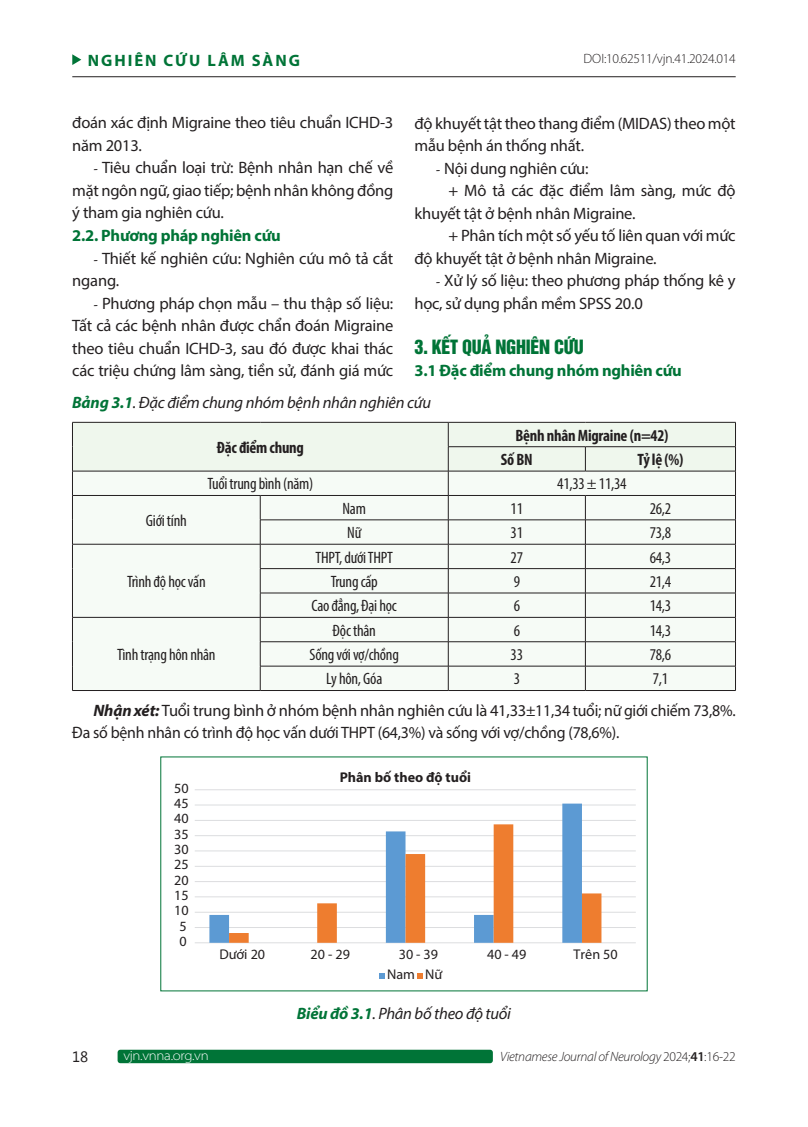
<style>
.page{position:relative;width:808px;height:1127px;background:#fff}
.page>*{position:absolute;margin:0;border:0;box-sizing:border-box;transform-origin:0 0}
.t1{font:18px "UTM Helvet Ins";letter-spacing:-.015em;color:#007437}
.t2{font:16.5px/22.5px "Myriad Pro";letter-spacing:-.015em;color:#231f20}
.t3{font:condensed 16.5px "Myriad Pro";letter-spacing:-.015em;color:#231f20}
.t4{font:italic 16.5px/31.7px "Myriad Pro";letter-spacing:-.015em;color:#231f20}
.t5{font:16.5px "Myriad Pro";letter-spacing:-.015em;color:#231f20;scale:.96 1}
.t6{font:700 condensed 16.5px/24.3px "Myriad Pro";letter-spacing:-.015em;color:#231f20}
.t7{font:700 16.5px "Myriad Pro";letter-spacing:-.015em;color:#007437}
.t8{font:700 16.5px "Myriad Pro";letter-spacing:.12em;color:#007437}
.t9{font:15px "Myanmar Text";color:#231f20}
.t10{font:14.1px "Myriad Pro";color:#231f20}
.t11{font:700 14.1px "Myriad Pro";color:#231f20}
.t12{font:italic 300 13.5px "Myriad Pro";letter-spacing:-.02em;color:#231f20}
.t13{font:300 13.5px "Myriad Pro";letter-spacing:-.02em;color:#231f20}
.t14{font:300 semi-expanded 13.5px "Myriad Pro";letter-spacing:-.02em;color:#fff}
.s1{font-family:"Arno Pro"}
.s2{font-weight:700;font-style:normal;color:#007437}
.s3{font-weight:700;color:#007437}
.s4{font-stretch:condensed}
.s5{font-weight:700;font-style:italic}
.s6{font-style:normal}
.s7{font-weight:600;font-style:normal}
</style>
<div class="page">
<div style="left:118px;top:1050px;width:375px;height:13px;background:#007437;border-radius:3px"></div>
<hr style="left:72px;top:76px;width:664px;height:1px;background:#231f20">
<svg style="left:72px;top:54px;width:9px;height:11px"></svg>
<hr style="left:72px;top:690px;width:188px;height:1px;background:#231f20">
<svg style="left:72px;top:422px;width:664px;height:268px"></svg>
<hr style="left:260px;top:690px;width:188px;height:1px;background:#231f20">
<hr style="left:448px;top:690px;width:137px;height:1px;background:#231f20">
<hr style="left:585px;top:690px;width:151px;height:1px;background:#231f20">
<hr style="left:195px;top:942px;width:440px;height:1px;background:#dcdddf">
<hr style="left:195px;top:927px;width:440px;height:1px;background:#dcdddf">
<hr style="left:195px;top:912px;width:440px;height:1px;background:#dcdddf">
<hr style="left:195px;top:896px;width:440px;height:1px;background:#dcdddf">
<hr style="left:195px;top:881px;width:440px;height:1px;background:#dcdddf">
<hr style="left:195px;top:866px;width:440px;height:1px;background:#dcdddf">
<hr style="left:195px;top:850px;width:440px;height:1px;background:#dcdddf">
<hr style="left:195px;top:835px;width:440px;height:1px;background:#dcdddf">
<hr style="left:195px;top:820px;width:440px;height:1px;background:#dcdddf">
<hr style="left:195px;top:804px;width:440px;height:1px;background:#dcdddf">
<hr style="left:195px;top:789px;width:440px;height:1px;background:#dcdddf">
<svg style="left:209px;top:803px;width:373px;height:140px"></svg>
<svg style="left:229px;top:824px;width:372px;height:119px"></svg>
<svg style="left:379px;top:973px;width:5px;height:6px"></svg>
<svg style="left:417px;top:973px;width:6px;height:6px"></svg>
<p class="t8" style="left:88px;top:49px;width:214px">NGHIÊN CỨU LÂM SÀNG</p>
<p class="t13" style="left:583px;top:51px;width:154px">DOI:10.62511/vjn.41.2024.014</p>
<p class="t2" style="left:72px;top:111px;width:323px">đoán xác định Migraine theo tiêu chuẩn ICHD-3 năm 2013.</p>
<p class="t2" style="left:72px;top:156px;width:323px;text-align:justify;text-indent:21px"><span class="s1">-</span> Tiêu chuẩn loại trừ: Bệnh nhân hạn chế về mặt ngôn ngữ, giao tiếp; bệnh nhân không đồng ý tham gia nghiên cứu.</p>
<p class="t7" style="left:72px;top:225px;width:210px">2.2. Phương pháp nghiên cứu</p>
<p class="t2" style="left:72px;top:246px;width:323px;text-indent:21px"><span class="s1">-</span> Thiết kế nghiên cứu: Nghiên cứu mô tả cắt ngang.</p>
<p class="t2" style="left:72px;top:291px;width:323px;text-align:justify;text-indent:21px"><span class="s1">-</span> Phương pháp chọn mẫu – thu thập số liệu:<br>Tất cả các bệnh nhân được chẩn đoán Migraine theo tiêu chuẩn ICHD-3, sau đó được khai thác các triệu chứng lâm sàng, tiền sử, đánh giá mức</p>
<p class="t2" style="left:415px;top:111px;width:323px">độ khuyết tật theo thang điểm (MIDAS) theo một mẫu bệnh án thống nhất.</p>
<p class="t2" style="left:436px;top:156px;width:154px"><span class="s1">-</span> Nội dung nghiên cứu:</p>
<p class="t2" style="left:449px;top:179px;width:289px">+ Mô tả các đặc điểm lâm sàng, mức độ</p>
<p class="t2" style="left:414px;top:201px;width:222px">khuyết tật ở bệnh nhân Migraine.</p>
<p class="t2" style="left:449px;top:224px;width:289px">+ Phân tích một số yếu tố liên quan với mức</p>
<p class="t2" style="left:414px;top:246px;width:244px">độ khuyết tật ở bệnh nhân Migraine.</p>
<p class="t2" style="left:414px;top:269px;width:323px;text-indent:21px"><span class="s1">-</span> Xử lý số liệu: theo phương pháp thống kê y học, sử dụng phần mềm SPSS 20.0</p>
<p class="t1" style="left:415px;top:332px;width:171px">3. KẾT QUẢ NGHIÊN CỨU</p>
<p class="t4" style="left:72px;top:354px;width:611px;text-indent:342px"><span class="s2">3.1 Đặc điểm chung nhóm nghiên cứu<br></span><span class="s3">Bảng 3.1</span>. Đặc điểm chung nhóm bệnh nhân nghiên cứu</p>
<p class="t6" style="left:217px;top:435px;width:89px">Đặc điểm chung</p>
<p class="t6" style="left:501px;top:423px;width:169px;text-indent:14px">Bệnh nhân Migraine (n=42)<br>Số BN</p>
<p class="t6" style="left:637px;top:447px;width:47px">Tỷ lệ (%)</p>
<p class="t3" style="left:146px;top:510px;width:42px">Giới tính</p>
<p class="t3" style="left:207px;top:474px;width:108px">Tuổi trung bình (năm)</p>
<p class="t3" style="left:557px;top:474px;width:71px">41,33 ± 11,34</p>
<p class="t3" style="left:343px;top:498px;width:25px">Nam</p>
<p class="t3" style="left:511px;top:498px;width:14px">11</p>
<p class="t3" style="left:650px;top:498px;width:23px">26,2</p>
<p class="t3" style="left:347px;top:523px;width:15px">Nữ</p>
<p class="t3" style="left:511px;top:523px;width:14px">31</p>
<p class="t3" style="left:650px;top:523px;width:23px">73,8</p>
<p class="t3" style="left:127px;top:571px;width:80px">Trình độ học vấn</p>
<p class="t3" style="left:315px;top:547px;width:79px">THPT, dưới THPT</p>
<p class="t3" style="left:511px;top:547px;width:14px">27</p>
<p class="t3" style="left:650px;top:547px;width:23px">64,3</p>
<p class="t3" style="left:331px;top:571px;width:49px">Trung cấp</p>
<p class="t3" style="left:514px;top:571px;width:8px">9</p>
<p class="t3" style="left:650px;top:571px;width:23px">21,4</p>
<p class="t3" style="left:312px;top:596px;width:87px">Cao đẳng, Đại học</p>
<p class="t3" style="left:514px;top:596px;width:8px">6</p>
<p class="t3" style="left:650px;top:596px;width:23px">14,3</p>
<p class="t3" style="left:333px;top:620px;width:45px">Độc thân</p>
<p class="t3" style="left:514px;top:620px;width:8px">6</p>
<p class="t3" style="left:650px;top:620px;width:23px">14,3</p>
<p class="t3" style="left:309px;top:645px;width:91px">Sống với vợ/chồng</p>
<p class="t3" style="left:511px;top:645px;width:14px">33</p>
<p class="t3" style="left:650px;top:645px;width:23px">78,6</p>
<p class="t3" style="left:326px;top:669px;width:58px">Ly hôn, Góa</p>
<p class="t3" style="left:514px;top:669px;width:8px">3</p>
<p class="t3" style="left:117px;top:645px;width:100px">Tình trạng hôn nhân</p>
<p class="t2" style="left:94px;top:663px;width:644px;line-height:31.2px;text-indent:559px"><span class="s4">7,1<br></span><span class="s5">Nhận xét:</span> Tuổi trung bình ở nhóm bệnh nhân nghiên cứu là 41,33±11,34 tuổi; nữ giới chiếm 73,8%.</p>
<p class="t5" style="left:72px;top:722px;width:571px">Đa số bệnh nhân có trình độ học vấn dưới THPT (64,3%) và sống với vợ/chồng (78,6%).</p>
<p class="t10" style="left:174px;top:779px;width:16px">50</p>
<p class="t10" style="left:174px;top:794px;width:16px">45</p>
<p class="t10" style="left:174px;top:810px;width:16px">40</p>
<p class="t10" style="left:174px;top:825px;width:16px">35</p>
<p class="t10" style="left:174px;top:840px;width:16px">30</p>
<p class="t10" style="left:174px;top:856px;width:16px">25</p>
<p class="t10" style="left:174px;top:871px;width:16px">20</p>
<p class="t10" style="left:174px;top:886px;width:16px">15</p>
<p class="t10" style="left:174px;top:902px;width:16px">10</p>
<p class="t10" style="left:180px;top:917px;width:9px">5</p>
<p class="t10" style="left:180px;top:932px;width:9px">0</p>
<p class="t11" style="left:340px;top:767px;width:133px">Phân bố theo độ tuổi</p>
<p class="t10" style="left:219px;top:946px;width:47px">Dưới 20</p>
<p class="t10" style="left:311px;top:946px;width:41px">20 - 29</p>
<p class="t10" style="left:399px;top:946px;width:41px">30 - 39</p>
<p class="t10" style="left:487px;top:946px;width:41px">40 - 49</p>
<p class="t10" style="left:573px;top:946px;width:46px">Trên 50</p>
<p class="t10" style="left:387px;top:965px;width:57px">Nam Nữ</p>
<p class="t4" style="left:297px;top:997px;width:216px"><span class="s3">Biểu đồ 3.1</span>. Phân bố theo độ tuổi</p>
<p class="t9" style="left:72px;top:1047px;width:17px">18</p>
<p class="t14" style="left:123px;top:1047px;width:87px">vjn.vnna.org.vn</p>
<p class="t12" style="left:500px;top:1049px;width:237px">Vietnamese Journal of Neurology <span class="s6">2024;</span><span class="s7">41</span><span class="s6">:16-22</span></p>
</div>
